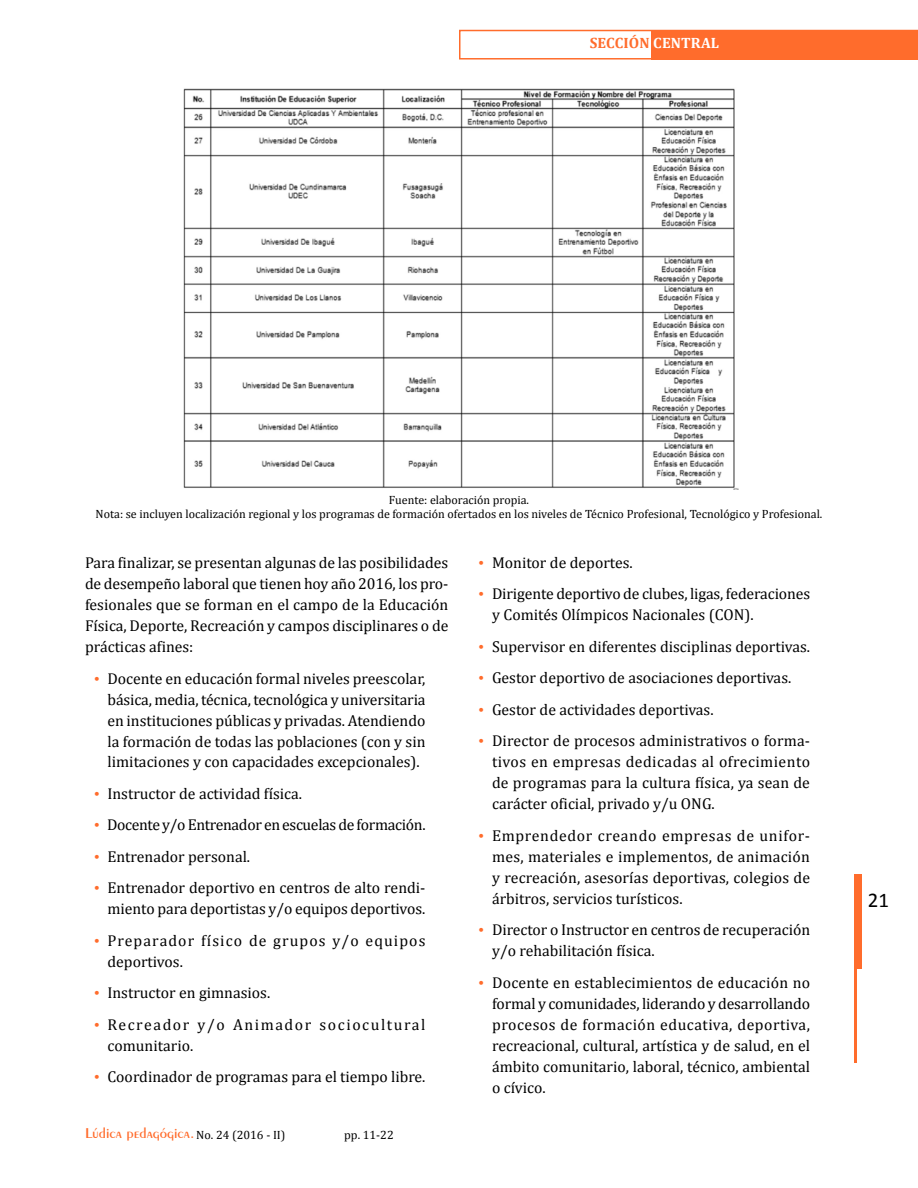
<style>
.page{position:relative;width:918px;height:1188px;background:#fff}
.page>*{position:absolute;margin:0;border:0;box-sizing:border-box;transform-origin:0 0}
.t1{font:21px "Calibri";color:#000}
.t2{font:15.75px/21px "Cambria";color:#000;text-align:justify}
.t3{font:15.75px/21px "Cambria";letter-spacing:.07em;color:#000}
.t4{font:15.75px/21px "Cambria";letter-spacing:.1em;color:#000}
.t5{font:15.75px "Cambria";letter-spacing:-.02em;color:#000}
.t6{font:600 15px "Exotic 350 BT";color:#ff6c2c}
.t7{font:700 15px "Cambria";letter-spacing:.01em;color:#ff6c2c}
.t8{font:12px/14.4px "Cambria";color:#000;text-align:center}
.s1{color:#fff}
.s2{font-family:"Times New Roman";color:#ff6c2c}
.s3{font-family:"Cambria";font-weight:400;font-size:12px;color:#000}
</style>
<div class="page">
<div style="left:459px;top:30px;width:459px;height:30px;border:2px solid #ff6c2c"></div>
<div style="left:651px;top:30px;width:267px;height:29px;background:#ff6c2c"></div>
<div style="left:856px;top:874px;width:6px;height:95px;background:#ff6c2c"></div>
<hr style="left:854px;top:874px;width:2px;height:188px;background:#ff6c2c">
<img style="left:183px;top:88px;width:556px;height:402px">
<p class="t7" style="left:590px;top:34px;width:131px">SECCIÓN <span class="s1">CENTRAL</span></p>
<p class="t8" style="left:96px;top:493px;width:728px">Fuente: elaboración propia.<br>Nota: se incluyen localización regional y los programas de formación ofertados en los niveles de Técnico Profesional, Tecnológico y Profesional.</p>
<p class="t2" style="left:85px;top:552px;width:365px">Para finalizar, se presentan algunas de las posibilidades de desempeño laboral que tienen hoy año 2016, los pro&shy;fesionales que se forman en el campo de la Educación Física, Deporte, Recreación y campos disciplinares o de prácticas afines:</p>
<p class="t2" style="left:108px;top:668px;width:320px;text-indent:-13px"><span class="s2">•</span> Docente en educación formal niveles preescolar, básica, media, técnica, tecnológica y universitaria en instituciones públicas y privadas. Atendiendo la formación de todas las poblaciones (con y sin limitaciones y con capacidades excepcionales).</p>
<p class="t2" style="left:94px;top:783px;width:210px"><span class="s2">•</span> Instructor de actividad física.</p>
<p class="t5" style="left:94px;top:816px;width:333px"><span class="s2">•</span> Docente y/o Entrenador en escuelas de formación.</p>
<p class="t2" style="left:94px;top:846px;width:158px"><span class="s2">•</span> Entrenador personal.</p>
<p class="t2" style="left:94px;top:878px;width:333px;text-align:right"><span class="s2">•</span> Entrenador deportivo en centros de alto rendi&shy;miento para deportistas y/o equipos deportivos.</p>
<p class="t3" style="left:108px;top:930px;width:319px;text-indent:-13px"><span class="s2">•</span> Preparador físico de grupos y/o equipos deportivos.</p>
<p class="t2" style="left:94px;top:983px;width:178px"><span class="s2">•</span> Instructor en gimnasios.</p>
<p class="t4" style="left:108px;top:1014px;width:319px;text-indent:-13px"><span class="s2">•</span> Recreador y/o Animador sociocultural comunitario.</p>
<p class="t2" style="left:94px;top:1067px;width:333px"><span class="s2">•</span> Coordinador de programas para el tiempo libre.</p>
<p class="t2" style="left:479px;top:552px;width:156px"><span class="s2">•</span> Monitor de deportes.</p>
<p class="t2" style="left:492px;top:584px;width:320px;text-indent:-13px"><span class="s2">•</span> Dirigente deportivo de clubes, ligas, federaciones y Comités Olímpicos Nacionales (CON).</p>
<p class="t2" style="left:479px;top:636px;width:333px"><span class="s2">•</span> Supervisor en diferentes disciplinas deportivas.</p>
<p class="t2" style="left:479px;top:668px;width:314px"><span class="s2">•</span> Gestor deportivo de asociaciones deportivas.</p>
<p class="t2" style="left:479px;top:699px;width:237px"><span class="s2">•</span> Gestor de actividades deportivas.</p>
<p class="t2" style="left:492px;top:731px;width:320px;text-indent:-13px"><span class="s2">•</span> Director de procesos administrativos o forma&shy;tivos en empresas dedicadas al ofrecimiento de programas para la cultura física, ya sean de carácter oficial, privado y/u ONG.</p>
<p class="t2" style="left:492px;top:825px;width:319px;text-indent:-13px"><span class="s2">•</span> Emprendedor creando empresas de unifor&shy;mes, materiales e implementos, de animación y recreación, asesorías deportivas, colegios de árbitros, servicios turísticos.</p>
<p class="t2" style="left:492px;top:920px;width:320px;text-indent:-13px"><span class="s2">•</span> Director o Instructor en centros de recuperación y/o rehabilitación física.</p>
<p class="t2" style="left:492px;top:972px;width:320px;text-indent:-13px"><span class="s2">•</span> Docente en establecimientos de educación no formal y comunidades, liderando y desarrollando procesos de formación educativa, deportiva, recreacional, cultural, artística y de salud, en el ámbito comunitario, laboral, técnico, ambiental o cívico.</p>
<p class="t6" style="left:85px;top:1124px;width:202px">Lúdica pedagógica.<span class="s3">No. 24 (2016 - II)</span></p>
<p class="t8" style="left:344px;top:1127px;width:51px">pp. 11-22</p>
<h1 class="t1" style="left:868px;top:886px;width:23px">21</h1>
</div>
